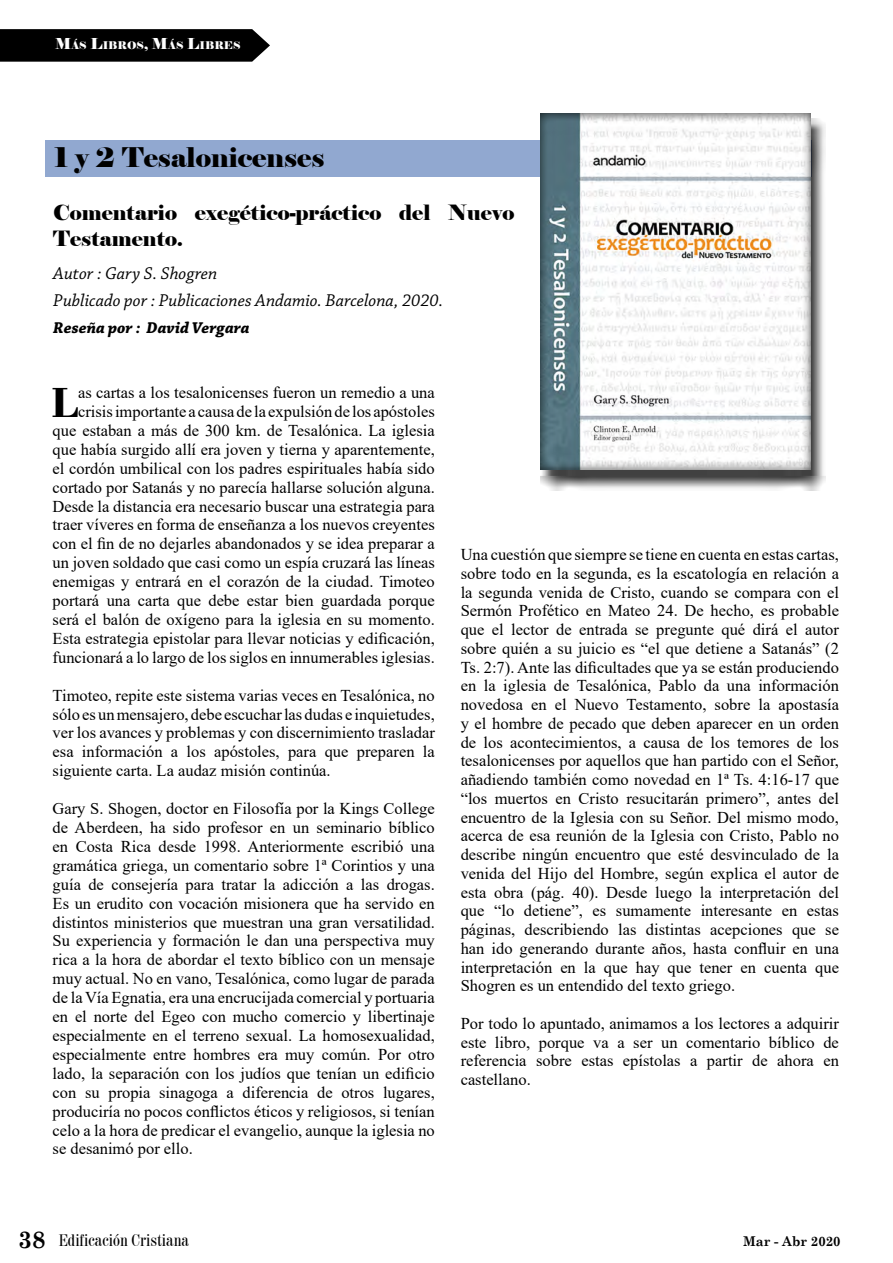
<style>
.page{position:relative;width:893px;height:1263px;background:#fff}
.page>*{position:absolute;margin:0;border:0;box-sizing:border-box;transform-origin:0 0}
.t1{font:700 45.3px "Bodoni BT";color:#000}
.t2{font:27px "Elephant";color:#000}
.t3{font:21px/25.2px "Elephant";color:#000}
.t4{font:italic 18px/27px "Chaparral Pro";color:#000}
.t5{font:16.5px/18.9px "Times New Roman";color:#000;text-align:justify}
.t6{font:condensed 16.5px "Century 725 BT";color:#000}
.t7{font:italic 700 16.5px "Chaparral Pro";color:#000}
.t8{font:700 13.5px "Century Schoolbook";color:#000;scale:.96 1}
.t9{font:10.5px "Elephant";color:#fff}
.s1{font-size:15px}
.s2{font-family:"Century Schoolbook";font-weight:700;font-stretch:normal;font-size:24px}
</style>
<div class="page">
<div style="left:46px;top:141px;width:766px;height:36px;background:#91a8d0"></div>
<div style="left:540px;top:118px;width:285px;height:373px;background:#000;opacity:.75"></div>
<div style="left:525px;top:103px;width:299px;height:372px;background:#000;opacity:.75"></div>
<svg style="left:0;top:29px;width:270px;height:33px;background:#0b0b0b"></svg>
<p class="t9" style="left:55px;top:39px;width:186px"><span class="s1">M</span>ÁS <span class="s1">L</span>IBROS<span class="s1">, M</span>ÁS <span class="s1">L</span>IBRES</p>
<h2 class="t2" style="left:54px;top:140px;width:272px">1 y 2 Tesalonicenses</h2>
<p class="t3" style="left:53px;top:201px;width:463px">Comentario exegético-práctico del Nuevo<br>Testamento.</p>
<p class="t4" style="left:53px;top:260px;width:391px">Autor : Gary S. Shogren<br>Publicado por : Publicaciones Andamio. Barcelona, 2020.</p>
<p class="t7" style="left:53px;top:318px;width:198px">Reseña por : David Vergara</p>
<p class="t5" style="left:53px;top:383px;width:384px;text-align:right">as cartas a los tesalonicenses fueron un remedio a una crisis importante a causa de la expulsión de los apóstoles que estaban a más de 300 km. de Tesalónica. La iglesia que había surgido allí era joven y tierna y aparentemente, el cordón umbilical con los padres espirituales había sido cortado por Satanás y no parecía hallarse solución alguna.<br>Desde la distancia era necesario buscar una estrategia para traer víveres en forma de enseñanza a los nuevos creyentes con el fin de no dejarles abandonados y se idea preparar a un joven soldado que casi como un espía cruzará las líneas enemigas y entrará en el corazón de la ciudad. Timoteo portará una carta que debe estar bien guardada porque será el balón de oxígeno para la iglesia en su momento.<br>Esta estrategia epistolar para llevar noticias y edificación, funcionará a lo largo de los siglos en innumerables iglesias.</p>
<p class="t5" style="left:53px;top:685px;width:384px">Timoteo, repite este sistema varias veces en Tesalónica, no sólo es un mensajero, debe escuchar las dudas e inquietudes, ver los avances y problemas y con discernimiento trasladar esa información a los apóstoles, para que preparen la siguiente carta. La audaz misión continúa.</p>
<p class="t5" style="left:53px;top:798px;width:384px">Gary S. Shogen, doctor en Filosofía por la Kings College de Aberdeen, ha sido profesor en un seminario bíblico en Costa Rica desde 1998. Anteriormente escribió una gramática griega, un comentario sobre 1ª Corintios y una guía de consejería para tratar la adicción a las drogas.<br>Es un erudito con vocación misionera que ha servido en distintos ministerios que muestran una gran versatilidad.<br>Su experiencia y formación le dan una perspectiva muy rica a la hora de abordar el texto bíblico con un mensaje muy actual. No en vano, Tesalónica, como lugar de parada de la Vía Egnatia, era una encrucijada comercial y portuaria en el norte del Egeo con mucho comercio y libertinaje especialmente en el terreno sexual. La homosexualidad, especialmente entre hombres era muy común. Por otro lado, la separación con los judíos que tenían un edificio con su propia sinagoga a diferencia de otros lugares, produciría no pocos conflictos éticos y religiosos, si tenían celo a la hora de predicar el evangelio, aunque la iglesia no se desanimó por ello.</p>
<h1 class="t1" style="left:51px;top:374px;width:29px">L</h1>
<p class="t5" style="left:461px;top:545px;width:380px">Una cuestión que siempre se tiene en cuenta en estas cartas, sobre todo en la segunda, es la escatología en relación a la segunda venida de Cristo, cuando se compara con el Sermón Profético en Mateo 24. De hecho, es probable que el lector de entrada se pregunte qué dirá el autor sobre quién a su juicio es “el que detiene a Satanás” (2<br>Ts. 2:7). Ante las dificultades que ya se están produciendo en la iglesia de Tesalónica, Pablo da una información novedosa en el Nuevo Testamento, sobre la apostasía y el hombre de pecado que deben aparecer en un orden de los acontecimientos, a causa de los temores de los tesalonicenses por aquellos que han partido con el Señor, añadiendo también como novedad en 1ª Ts. 4:16-17 que “los muertos en Cristo resucitarán primero”, antes del encuentro de la Iglesia con su Señor. Del mismo modo, acerca de esa reunión de la Iglesia con Cristo, Pablo no describe ningún encuentro que esté desvinculado de la venida del Hijo del Hombre, según explica el autor de esta obra (pág. 40). Desde luego la interpretación del que “lo detiene”, es sumamente interesante en estas páginas, describiendo las distintas acepciones que se han ido generando durante años, hasta confluir en una interpretación en la que hay que tener en cuenta que Shogren es un entendido del texto griego.</p>
<p class="t5" style="left:461px;top:1013px;width:380px">Por todo lo apuntado, animamos a los lectores a adquirir este libro, porque va a ser un comentario bíblico de referencia sobre estas epístolas a partir de ahora en castellano.</p>
<p class="t6" style="left:18px;top:1230px;width:172px"><span class="s2">38</span> Edificación Cristiana</p>
<p class="t8" style="left:743px;top:1231px;width:103px">Mar - Abr 2020</p>
</div>
